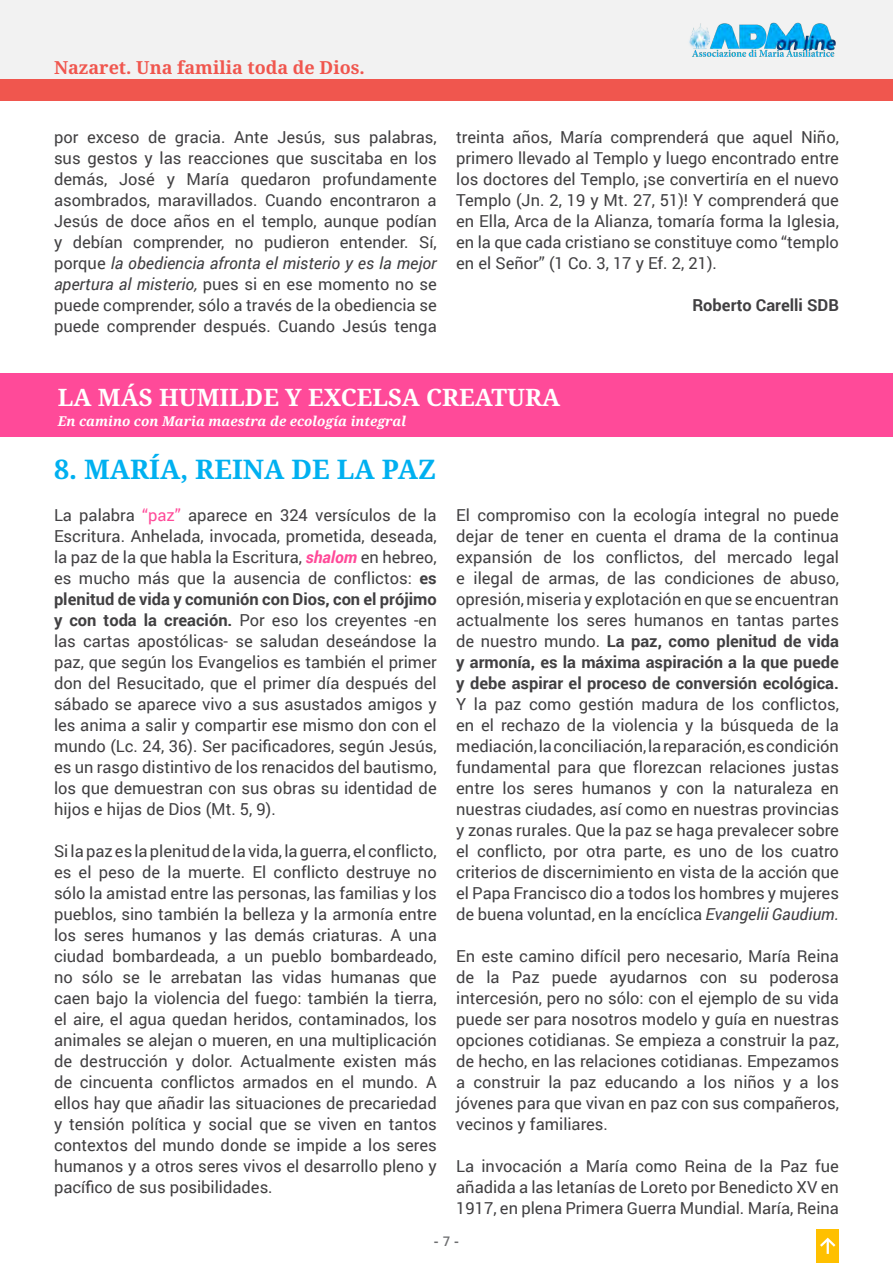
<style>
.page{position:relative;width:893px;height:1263px;background:#fff}
.page>*{position:absolute;margin:0;border:0;box-sizing:border-box;transform-origin:0 0}
.t1{font:700 27px "Noto Serif";color:#00b0f0}
.t2{font:700 24px "Noto Serif";color:#fff}
.t3{font:700 18px "Noto Serif";color:#f0564e}
.t4{font:16.5px/21px "Roboto";color:#414042;text-align:justify}
.t5{font:700 16.5px "Roboto";color:#414042}
.t6{font:italic 700 13.5px "Noto Serif";color:#fff}
.t7{font:700 13.5px "Segoe UI";color:#6d6e70}
.s1{font-style:italic}
.s2{color:#ff4a99}
.s3{font-weight:700;font-style:italic;color:#ff4a99}
.s4{font-weight:700}
.s5{font-weight:600}
</style>
<div class="page">
<div style="left:0;top:0;width:893px;height:80px;background:#f2f2f2"></div>
<img style="left:689px;top:22px;width:147px;height:35px">
<div style="left:816px;top:1229px;width:23px;height:34px;background:#ffc000"></div>
<svg style="left:820px;top:1237px;width:16px;height:17px"></svg>
<div style="left:0;top:80px;width:893px;height:20px;background:#f0564e"></div>
<div style="left:0;top:374px;width:893px;height:62px;background:#ff4a99"></div>
<p class="t3" style="left:54px;top:54px;width:312px">Nazaret. Una familia toda de Dios.</p>
<p class="t4" style="left:54px;top:126px;width:384px">por exceso de gracia. Ante Jesús, sus palabras, sus gestos y las reacciones que suscitaba en los demás, José y María quedaron profundamente asombrados, maravillados. Cuando encontraron a Jesús de doce años en el templo, aunque podían y debían comprender, no pudieron entender. Sí, porque <span class="s1">la obediencia afronta el misterio y es la mejor apertura al misterio,</span> pues si en ese momento no se puede comprender, sólo a través de la obediencia se puede comprender después. Cuando Jesús tenga</p>
<p class="t4" style="left:456px;top:126px;width:384px">treinta años, María comprenderá que aquel Niño, primero llevado al Templo y luego encontrado entre los doctores del Templo, ¡se convertiría en el nuevo Templo (Jn. 2, 19 y Mt. 27, 51)! Y comprenderá que en Ella, Arca de la Alianza, tomaría forma la Iglesia, en la que cada cristiano se constituye como “templo en el Señor” (1 Co. 3, 17 y Ef. 2, 21).</p>
<p class="t5" style="left:692px;top:293px;width:148px">Roberto Carelli SDB</p>
<p class="t2" style="left:58px;top:380px;width:504px">LA MÁS HUMILDE Y EXCELSA CREATURA</p>
<p class="t6" style="left:58px;top:412px;width:350px">En camino con Maria maestra de ecología integral</p>
<p class="t1" style="left:54px;top:450px;width:383px">8. MARÍA, REINA DE LA PAZ</p>
<p class="t4" style="left:54px;top:504px;width:384px">La palabra <span class="s2">“paz”</span> aparece en 324 versículos de la Escritura. Anhelada, invocada, prometida, deseada, la paz de la que habla la Escritura, <span class="s3">shalom</span> en hebreo, es mucho más que la ausencia de conflictos: <span class="s4">es plenitud de vida y comunión con Dios, con el prójimo y con toda la creación.</span> Por eso los creyentes -en las cartas apostólicas- se saludan deseándose la paz, que según los Evangelios es también el primer don del Resucitado, que el primer día después del sábado se aparece vivo a sus asustados amigos y les anima a salir y compartir ese mismo don con el mundo (Lc. 24, 36). Ser pacificadores, según Jesús, es un rasgo distintivo de los renacidos del bautismo, los que demuestran con sus obras su identidad de hijos e hijas de Dios (Mt. 5, 9).</p>
<p class="t4" style="left:54px;top:840px;width:384px">Si la paz es la plenitud de la vida, la guerra, el conflicto, es el peso de la muerte. El conflicto destruye no sólo la amistad entre las personas, las familias y los pueblos, sino también la belleza y la armonía entre los seres humanos y las demás criaturas. A una ciudad bombardeada, a un pueblo bombardeado, no sólo se le arrebatan las vidas humanas que caen bajo la violencia del fuego: también la tierra, el aire, el agua quedan heridos, contaminados, los animales se alejan o mueren, en una multiplicación de destrucción y dolor. Actualmente existen más de cincuenta conflictos armados en el mundo. A ellos hay que añadir las situaciones de precariedad y tensión política y social que se viven en tantos contextos del mundo donde se impide a los seres humanos y a otros seres vivos el desarrollo pleno y pacífico de sus posibilidades.</p>
<p class="t4" style="left:456px;top:504px;width:384px">El compromiso con la ecología integral no puede dejar de tener en cuenta el drama de la continua expansión de los conflictos, del mercado legal e ilegal de armas, de las condiciones de abuso, opresión, miseria y explotación en que se encuentran actualmente los seres humanos en tantas partes de nuestro mundo. <span class="s4">La paz, como plenitud de vida y armonía, es la máxima aspiración a la que puede y debe aspirar el proceso de conversión ecológica.<br></span>Y la paz como gestión madura de los conflictos, en el rechazo de la violencia y la búsqueda de la mediación, la conciliación, la reparación, es condición fundamental para que florezcan relaciones justas entre los seres humanos y con la naturaleza en nuestras ciudades, así como en nuestras provincias y zonas rurales. Que la paz se haga prevalecer sobre el conflicto, por otra parte, es uno de los cuatro criterios de discernimiento en vista de la acción que el Papa Francisco dio a todos los hombres y mujeres de buena voluntad, en la encíclica <span class="s1">Evangelii Gaudium.</span></p>
<p class="t4" style="left:456px;top:945px;width:384px">En este camino difícil pero necesario, María Reina de la Paz puede ayudarnos con su poderosa intercesión, pero no sólo: con el ejemplo de su vida puede ser para nosotros modelo y guía en nuestras opciones cotidianas. Se empieza a construir la paz, de hecho, en las relaciones cotidianas. Empezamos a construir la paz educando a los niños y a los jóvenes para que vivan en paz con sus compañeros, vecinos y familiares.</p>
<p class="t4" style="left:456px;top:1155px;width:384px">La invocación a María como Reina de la Paz fue añadida a las letanías de Loreto por Benedicto XV en 1917, en plena Primera Guerra Mundial. María, Reina</p>
<p class="t7" style="left:434px;top:1229px;width:27px">- <span class="s5">7</span> -</p>
</div>
